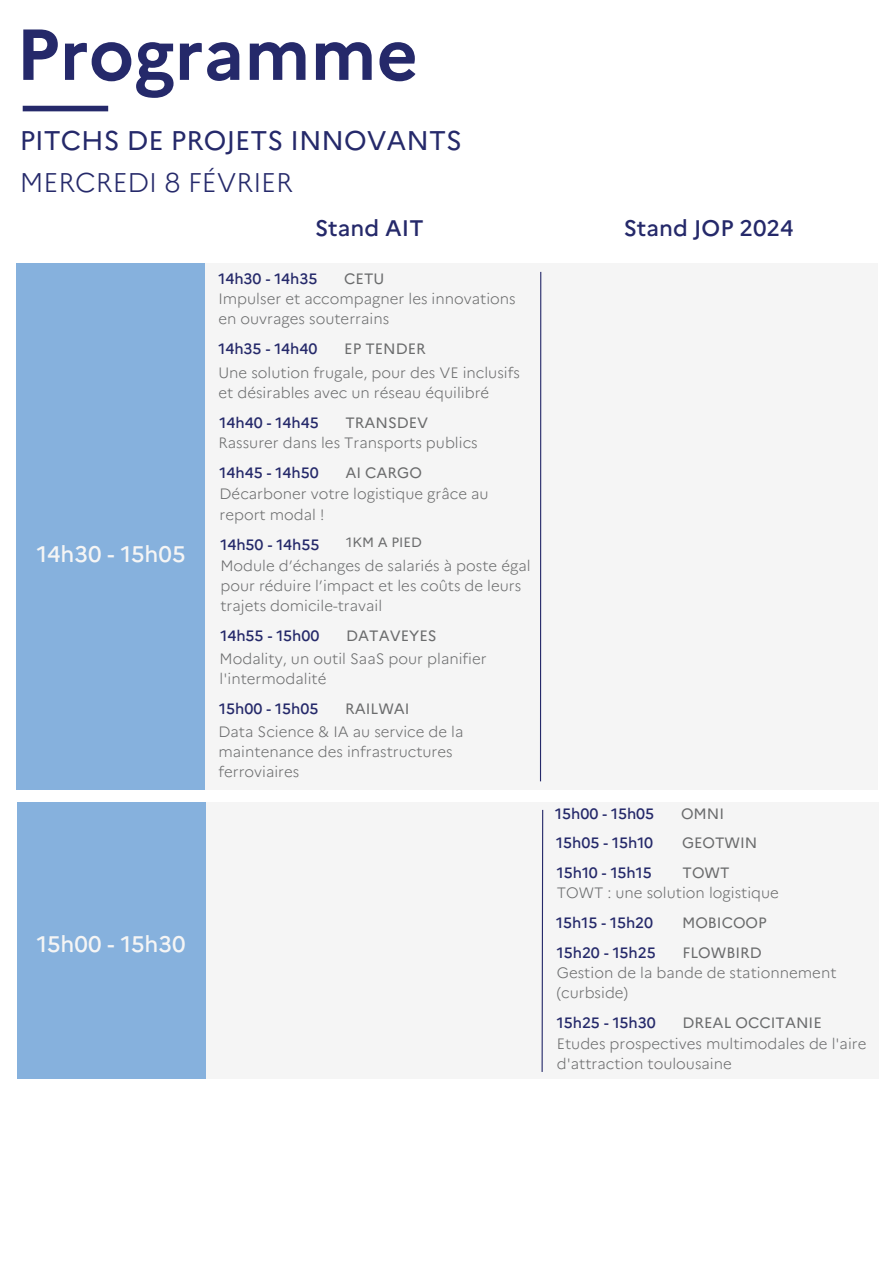
<style>
.page{position:relative;width:893px;height:1264px;background:#fff}
.page>*{position:absolute;margin:0;border:0;box-sizing:border-box;transform-origin:0 0}
.t1{font:700 72px "Marianne";color:#25296a}
.t2{font:27px "Marianne";color:#25296a}
.t3{font:300 27px "Marianne";color:#25296a}
.t4{font:500 22.5px "Marianne";color:#f5f5f5}
.t5{font:500 22.5px "Marianne";color:#25296a}
.t6{font:300 15px/20.2px "Marianne";color:#6b6c6d}
.t7{font:500 15px "Marianne";color:#25296a}
.t8{font:15px "Marianne";color:#6b6c6d}
.t9{font:13.5px "Marianne";color:#6b6c6d}
</style>
<div class="page">
<div style="left:17px;top:802px;width:189px;height:276px;background:#86b1dd"></div>
<div style="left:206px;top:802px;width:672px;height:276px;background:#f5f5f5"></div>
<svg style="left:541px;top:809px;width:2px;height:263px"></svg>
<div style="left:16px;top:263px;width:189px;height:526px;background:#86b1dd"></div>
<div style="left:205px;top:263px;width:672px;height:526px;background:#f5f5f5"></div>
<hr style="left:540px;top:272px;width:1px;height:509px;background:#25296a">
<div style="left:23px;top:106px;width:85px;height:5px;background:#25296a"></div>
<h1 class="t1" style="left:16px;top:-2px;width:404px">Programme</h1>
<h2 class="t2" style="left:20px;top:119px;width:443px">PITCHS DE PROJETS INNOVANTS</h2>
<h2 class="t3" style="left:20px;top:162px;width:275px">MERCREDI 8 FÉVRIER</h2>
<h3 class="t5" style="left:315px;top:211px;width:110px">Stand AIT</h3>
<h3 class="t5" style="left:623px;top:211px;width:171px">Stand JOP 2024</h3>
<p class="t7" style="left:218px;top:267px;width:101px">14h30 - 14h35</p>
<p class="t8" style="left:344px;top:267px;width:42px">CETU</p>
<h3 class="t4" style="left:37px;top:536px;width:150px">14h30 - 15h05</h3>
<h3 class="t4" style="left:37px;top:926px;width:150px">15h00 - 15h30</h3>
<p class="t6" style="left:218px;top:287px;width:299px">Impulser et accompagner les innovations en ouvrages souterrains</p>
<p class="t6" style="left:218px;top:361px;width:303px">Une solution frugale, pour des VE inclusifs et désirables avec un réseau équilibré</p>
<p class="t7" style="left:218px;top:337px;width:101px">14h35 - 14h40</p>
<p class="t8" style="left:344px;top:337px;width:83px">EP TENDER</p>
<p class="t7" style="left:219px;top:411px;width:101px">14h40 - 14h45</p>
<p class="t8" style="left:345px;top:411px;width:84px">TRANSDEV</p>
<p class="t7" style="left:219px;top:461px;width:101px">14h45 - 14h50</p>
<p class="t8" style="left:345px;top:461px;width:78px">AI CARGO</p>
<p class="t6" style="left:218px;top:431px;width:261px">Rassurer dans les Transports publics</p>
<p class="t6" style="left:219px;top:482px;width:270px">Décarboner votre logistique grâce au report modal !</p>
<p class="t6" style="left:220px;top:554px;width:312px">Module d’échanges de salariés à poste égal pour réduire l’impact et les coûts de leurs trajets domicile-travail</p>
<p class="t7" style="left:220px;top:532px;width:101px">14h50 - 14h55</p>
<p class="t9" style="left:346px;top:532px;width:77px">1KM A PIED</p>
<p class="t7" style="left:220px;top:624px;width:101px">14h55 - 15h00</p>
<p class="t8" style="left:346px;top:624px;width:92px">DATAVEYES</p>
<p class="t6" style="left:219px;top:647px;width:268px">Modality, un outil SaaS pour planifier l'intermodalité</p>
<p class="t7" style="left:219px;top:696px;width:101px">15h00 - 15h05</p>
<p class="t8" style="left:345px;top:696px;width:66px">RAILWAI</p>
<p class="t6" style="left:218px;top:720px;width:246px">Data Science &amp; IA au service de la maintenance des infrastructures ferroviaires</p>
<p class="t7" style="left:555px;top:802px;width:101px">15h00 - 15h05</p>
<p class="t8" style="left:681px;top:802px;width:45px">OMNI</p>
<p class="t7" style="left:556px;top:831px;width:98px">15h05 - 15h10</p>
<p class="t8" style="left:682px;top:831px;width:77px">GEOTWIN</p>
<p class="t7" style="left:556px;top:860px;width:96px">15h10 - 15h15</p>
<p class="t8" style="left:682px;top:860px;width:48px">TOWT</p>
<p class="t7" style="left:556px;top:911px;width:98px">15h15 - 15h20</p>
<p class="t8" style="left:682px;top:911px;width:86px">MOBICOOP</p>
<p class="t7" style="left:556px;top:940px;width:101px">15h20 - 15h25</p>
<p class="t8" style="left:682px;top:940px;width:81px">FLOWBIRD</p>
<p class="t6" style="left:556px;top:961px;width:281px">Gestion de la bande de stationnement (curbside)</p>
<p class="t7" style="left:556px;top:1011px;width:101px">15h25 - 15h30</p>
<p class="t8" style="left:682px;top:1011px;width:141px">DREAL OCCITANIE</p>
<p class="t6" style="left:556px;top:1032px;width:311px">Etudes prospectives multimodales de l'aire d'attraction toulousaine</p>
<p class="t6" style="left:556px;top:881px;width:224px">TOWT : une solution logistique</p>
</div>
